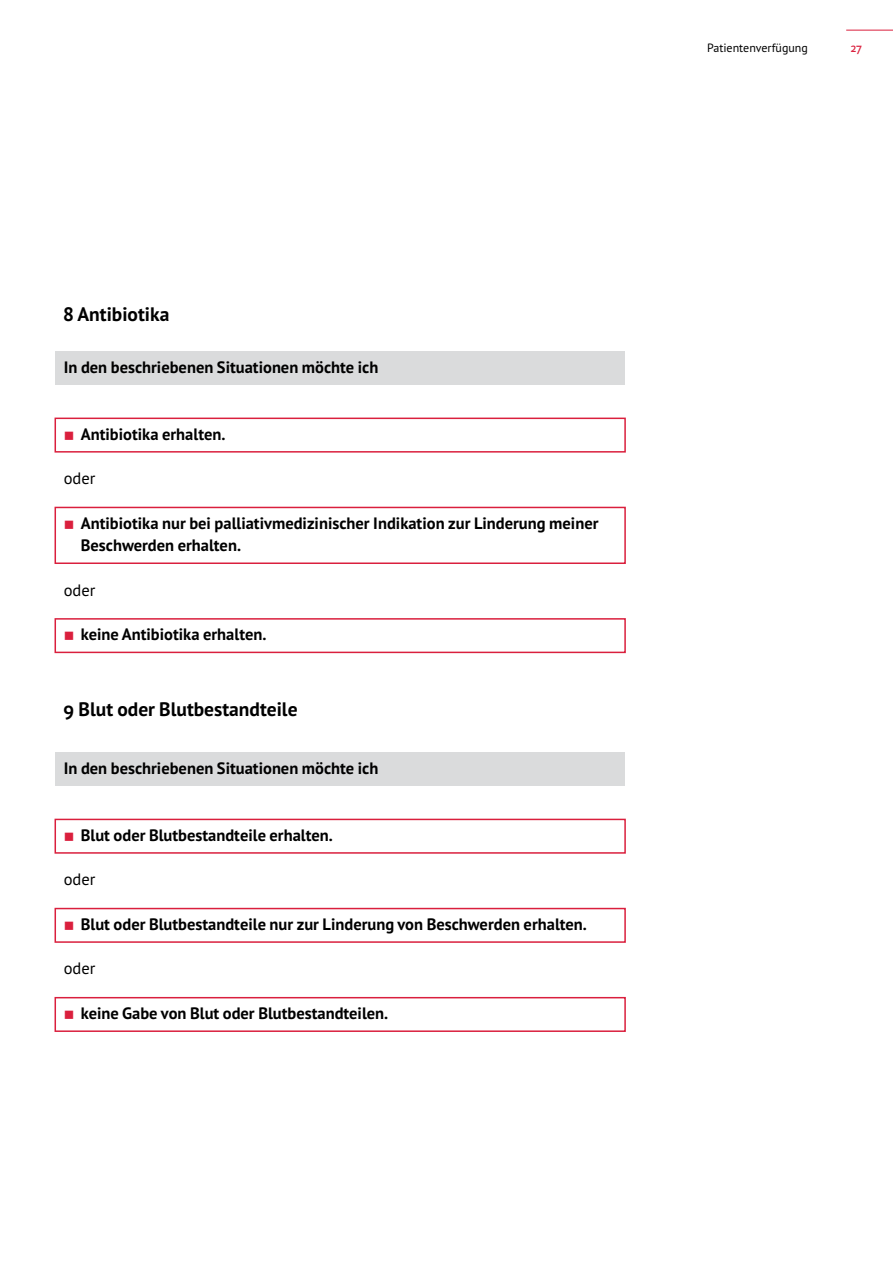
<style>
.page{position:relative;width:893px;height:1263px;background:#fff}
.page>*{position:absolute;margin:0;border:0;box-sizing:border-box;transform-origin:0 0}
.t1{font:700 19.5px "PT Sans Pro";color:#000}
.t2{font:700 16.5px/22.4px "PT Sans Pro";color:#000}
.t3{font:16.5px "PT Sans Pro";color:#000}
.t4{font:12px "PT Sans Pro";color:#000}
.t5{font:600 12px "PT Sans Pro";color:#da1f3d}
</style>
<div class="page">
<div style="left:55px;top:351px;width:570px;height:34px;background:#dadbdc"></div>
<div style="left:55px;top:418px;width:571px;height:35px;border:2px solid #da1f3d"></div>
<div style="left:55px;top:507px;width:571px;height:57px;border:2px solid #da1f3d"></div>
<div style="left:55px;top:618px;width:571px;height:35px;border:2px solid #da1f3d"></div>
<div style="left:55px;top:752px;width:570px;height:34px;background:#dadbdc"></div>
<div style="left:55px;top:819px;width:571px;height:35px;border:2px solid #da1f3d"></div>
<div style="left:55px;top:908px;width:571px;height:35px;border:2px solid #da1f3d"></div>
<div style="left:55px;top:997px;width:571px;height:35px;border:2px solid #da1f3d"></div>
<hr style="left:846px;top:30px;width:47px;height:1px;background:#da1f3d">
<p class="t1" style="left:64px;top:301px;width:107px">8 Antibiotika</p>
<p class="t2" style="left:64px;top:355px;width:316px">In den beschriebenen Situationen möchte ich</p>
<p class="t2" style="left:81px;top:422px;width:146px">Antibiotika erhalten.</p>
<p class="t3" style="left:64px;top:468px;width:33px">oder</p>
<p class="t2" style="left:81px;top:511px;width:519px">Antibiotika nur bei palliativmedizinischer Indikation zur Linderung meiner<br>Beschwerden erhalten.</p>
<p class="t3" style="left:64px;top:579px;width:33px">oder</p>
<p class="t2" style="left:81px;top:623px;width:187px">keine Antibiotika erhalten.</p>
<p class="t1" style="left:64px;top:696px;width:235px">9 Blut oder Blutbestandteile</p>
<p class="t2" style="left:64px;top:756px;width:316px">In den beschriebenen Situationen möchte ich</p>
<p class="t2" style="left:81px;top:823px;width:254px">Blut oder Blutbestandteile erhalten.</p>
<p class="t3" style="left:64px;top:869px;width:33px">oder</p>
<p class="t2" style="left:81px;top:912px;width:508px">Blut oder Blutbestandteile nur zur Linderung von Beschwerden erhalten.</p>
<p class="t3" style="left:64px;top:958px;width:33px">oder</p>
<p class="t2" style="left:81px;top:1002px;width:309px">keine Gabe von Blut oder Blutbestandteilen.</p>
<p class="t4" style="left:707px;top:40px;width:102px">Patientenverfügung</p>
<p class="t5" style="left:850px;top:40px;width:13px">27</p>
</div>
